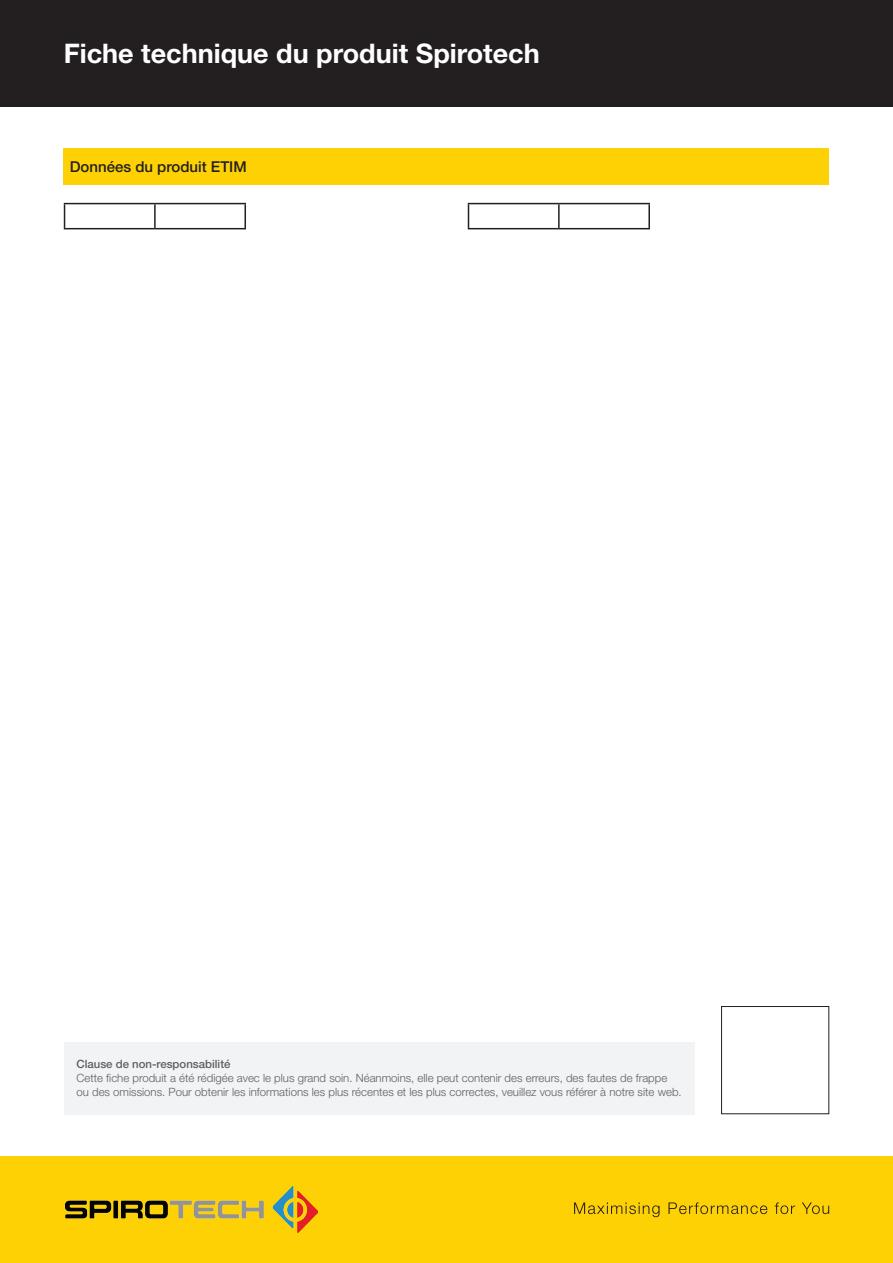
<style>
.page{position:relative;width:893px;height:1263px;background:#fff}
.page>*{position:absolute;margin:0;border:0;box-sizing:border-box;transform-origin:0 0}
.t1{font:700 27px "Helvetica Neue LT Pro";color:#fff}
.t2{font:500 15px "Helvetica Neue LT Pro";color:#231f20}
.t3{font:300 11.4px/13.8px "Helvetica Neue LT Pro";color:#5f5f62}
.t4{font:500 11.4px "Helvetica Neue LT Pro";color:#5f5f62}
</style>
<div class="page">
<div style="left:0;top:1157px;width:893px;height:106px;background:#fed105"></div>
<svg style="left:574px;top:1202px;width:255px;height:15px"></svg>
<img style="left:65px;top:1187px;width:252px;height:46px">
<div style="left:0;top:0;width:893px;height:106px;background:#231f20"></div>
<div style="left:721px;top:1006px;width:108px;height:108px;background:#fff;border:1px solid #231f20"></div>
<div style="left:64px;top:1042px;width:630px;height:72px;background:#f2f3f4"></div>
<hr style="left:64px;top:203px;width:91px;height:1px;background:#231f20">
<svg style="left:64px;top:204px;width:1px;height:24px"></svg>
<hr style="left:155px;top:203px;width:91px;height:1px;background:#231f20">
<hr style="left:154px;top:204px;width:2px;height:24px;background:#231f20">
<hr style="left:244px;top:204px;width:2px;height:24px;background:#231f20">
<hr style="left:64px;top:228px;width:91px;height:1px;background:#231f20">
<hr style="left:155px;top:228px;width:91px;height:1px;background:#231f20">
<hr style="left:468px;top:203px;width:91px;height:1px;background:#231f20">
<svg style="left:468px;top:204px;width:1px;height:24px"></svg>
<hr style="left:559px;top:203px;width:91px;height:1px;background:#231f20">
<hr style="left:558px;top:204px;width:2px;height:24px;background:#231f20">
<hr style="left:648px;top:204px;width:2px;height:24px;background:#231f20">
<hr style="left:468px;top:228px;width:91px;height:1px;background:#231f20">
<hr style="left:559px;top:228px;width:91px;height:1px;background:#231f20">
<div style="left:64px;top:149px;width:765px;height:36px;background:#fed105"></div>
<h1 class="t1" style="left:64px;top:36px;width:478px">Fiche technique du produit Spirotech</h1>
<h2 class="t2" style="left:70px;top:158px;width:178px">Données du produit ETIM</h2>
<p class="t4" style="left:77px;top:1057px;width:155px">Clause de non-responsabilité</p>
<p class="t3" style="left:77px;top:1071px;width:607px">Cette fiche produit a été rédigée avec le plus grand soin. Néanmoins, elle peut contenir des erreurs, des fautes de frappe ou des omissions. Pour obtenir les informations les plus récentes et les plus correctes, veuillez vous référer à notre site web.</p>
</div>
